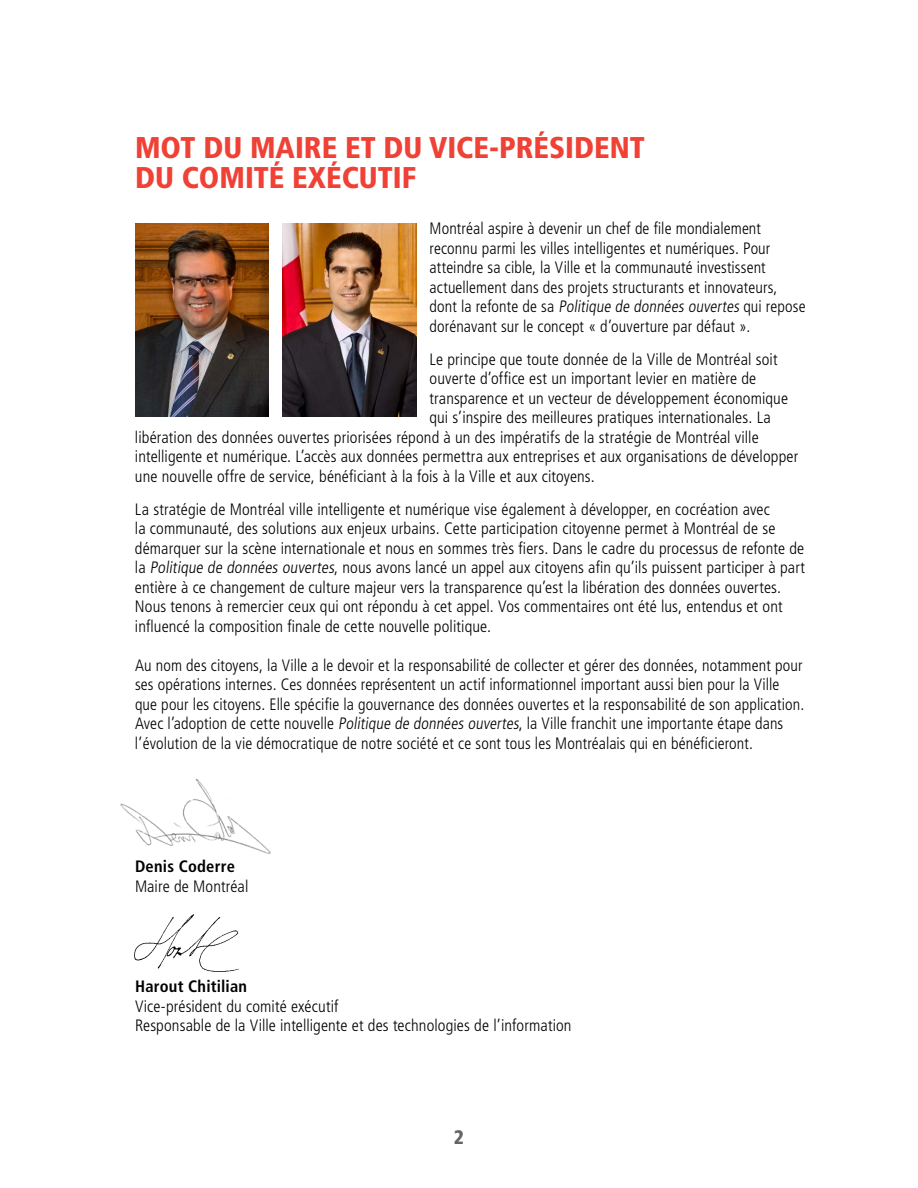
<style>
.page{position:relative;width:918px;height:1188px;background:#fff}
.page>*{position:absolute;margin:0;border:0;box-sizing:border-box;transform-origin:0 0}
.t1{font:900 condensed 30px/30px "Frutiger";color:#ef4135}
.t2{font:900 condensed 19.5px "Frutiger";color:#636466}
.t3{font:300 condensed 16.5px/19.5px "Frutiger";letter-spacing:.005em;color:#000}
.t4{font:700 condensed 16.5px "Frutiger";letter-spacing:.015em;color:#000}
</style>
<div class="page">
<img style="left:135px;top:224px;width:133px;height:193px">
<img style="left:283px;top:223px;width:133px;height:193px">
<img style="left:134px;top:914px;width:105px;height:58px">
<img style="left:120px;top:779px;width:151px;height:75px">
<h1 class="t1" style="left:135px;top:132px;width:398px">MOT DU MAIRE ET DU VICE-PRÉSIDENT<br>DU COMITÉ EXÉCUTI F</h1>
<p class="t3" style="left:430px;top:219px;width:378px">Montréal aspire à devenir un chef de file mondialement reconnu parmi les villes intelligentes et numériques. Pour atteindre sa cible, la Ville et la communauté investissent actuellement dans des projets structurants et innovateurs,<br>d o n t la refo n te d e s a Politique de données ouvertes q u i re p o s e dorénavant sur le concept « d’ouverture par défaut ».</p>
<p class="t3" style="left:430px;top:349px;width:350px">Le principe que toute donnée de la Ville de Montréal soit</p>
<p class="t3" style="left:430px;top:369px;width:328px">ouverte d’office est un important levier en matière de</p>
<p class="t3" style="left:430px;top:388px;width:360px">transparence et un vecteur de développement économique</p>
<p class="t3" style="left:430px;top:408px;width:343px">qui s’inspire des meilleures pratiques internationales. La</p>
<p class="t3" style="left:135px;top:427px;width:625px">libération des données ouvertes priorisées répond à un des impératifs de la stratégie de Montréal ville</p>
<p class="t3" style="left:135px;top:447px;width:665px">intelligente et numérique. L’accès aux données permettra aux entreprises et aux organisations de développer</p>
<p class="t3" style="left:135px;top:466px;width:461px">une nouvelle offre de service, bénéficiant à la fois à la Ville et aux citoyens.</p>
<p class="t3" style="left:135px;top:499px;width:672px">La stratégie de Montréal ville intelligente et numérique vise également à développer, en cocréation avec<br>la communauté, des solutions aux enjeux urbains. Cette participation citoyenne permet à Montréal de se démarquer sur la scène internationale et nous en sommes très fiers. Dans le cadre du processus de refonte de la Politique de données ouvertes, nous avons lancé un appel aux citoyens afin qu’ils puissent participer à part entière à ce changement de culture majeur vers la transparence qu’est la libération des données ouvertes.<br>Nous tenons à remercier ceux qui ont répondu à cet appel. Vos commentaires ont été lus, entendus et ont influencé la composition finale de cette nouvelle politique.</p>
<p class="t3" style="left:135px;top:655px;width:671px">Au nom des citoyens, la Ville a le devoir et la responsabilité de collecter et gérer des données, notamment pour ses opérations internes. Ces données représentent un actif informationnel important aussi bien pour la Ville que pour les citoyens. Elle spécifie la gouvernance des données ouvertes et la responsabilité de son application.<br>Avec l’adoption de cette nouvelle Politique de données ouvertes, la Ville franchit une importante étape dans l’évolution de la vie démocratique de notre société et ce sont tous les Montréalais qui en bénéficieront.</p>
<p class="t4" style="left:135px;top:857px;width:102px">Denis Coderre</p>
<p class="t3" style="left:135px;top:877px;width:115px">Maire de Montréal</p>
<p class="t4" style="left:135px;top:977px;width:114px">Harout Chitilian</p>
<p class="t3" style="left:135px;top:997px;width:438px">Vice-président du comité exécutif<br>Responsable de la Ville intelligente et des technologies de l’information</p>
<p class="t2" style="left:454px;top:1126px;width:12px">2</p>
</div>
